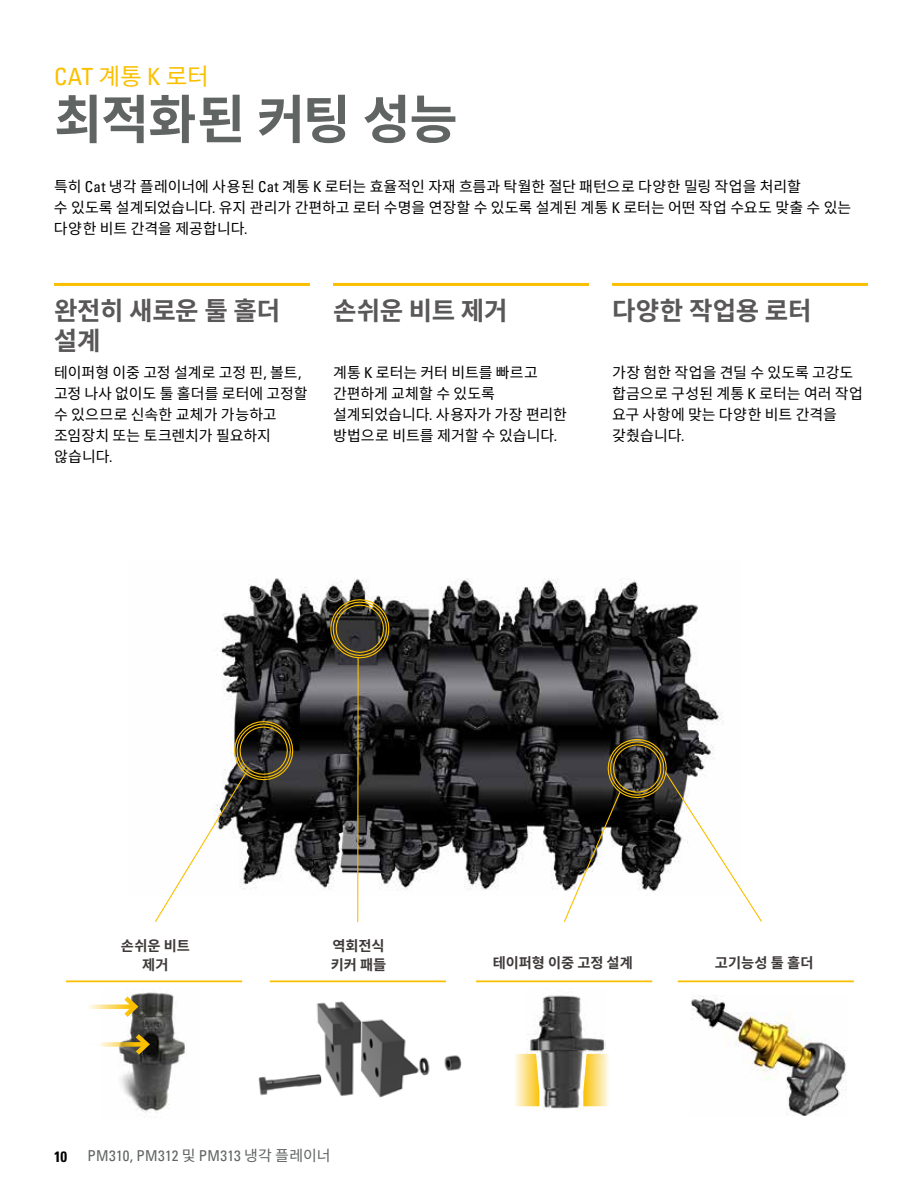
<style>
.page{position:relative;width:918px;height:1188px;background:#fff}
.page>*{position:absolute;margin:0;border:0;box-sizing:border-box;transform-origin:0 0}
.t1{font:700 52.5px "Noto Sans CJ Kkr";letter-spacing:-.025em;color:#606463}
.t2{font:700 25.5px/30.6px "Noto Sans CJ Kkr";letter-spacing:-.01em;color:#595757}
.t3{font:condensed 23.7px "Univers";color:#fac000}
.t4{font:15px/21px "Noto Sans CJ Kkr";color:#000}
.t5{font:condensed 15px "Univers";letter-spacing:.025em;color:#606463}
.t6{font:700 condensed 15px "Univers";color:#000}
.t7{font:700 14.25px/19.2px "Noto Sans CJ Kkr";letter-spacing:-.005em;color:#3e3a39}
.s1{font-family:"Noto Sans CJ Kkr";font-stretch:normal}
.s2{font-family:"Univers";font-stretch:condensed}
</style>
<div class="page">
<img style="left:220px;top:578px;width:503px;height:312px">
<hr style="left:54px;top:283px;width:256px;height:3px;background:#fac000">
<hr style="left:333px;top:283px;width:256px;height:3px;background:#fac000">
<hr style="left:612px;top:283px;width:256px;height:3px;background:#fac000">
<svg style="left:325px;top:594px;width:69px;height:68px;background:#4f4832"></svg>
<hr style="left:357px;top:658px;width:2px;height:264px;background:#fac000">
<img style="left:258px;top:1001px;width:204px;height:97px">
<hr style="left:270px;top:980px;width:176px;height:2px;background:#fac000">
<img style="left:525px;top:995px;width:80px;height:115px">
<hr style="left:476px;top:980px;width:176px;height:2px;background:#fac000">
<svg style="left:583px;top:1054px;width:26px;height:52px"></svg>
<svg style="left:515px;top:1054px;width:24px;height:52px"></svg>
<img style="left:118px;top:992px;width:69px;height:126px">
<hr style="left:678px;top:980px;width:176px;height:2px;background:#fac000">
<img style="left:691px;top:995px;width:156px;height:121px">
<hr style="left:66px;top:980px;width:176px;height:2px;background:#fac000">
<svg style="left:563px;top:734px;width:199px;height:188px"></svg>
<svg style="left:155px;top:716px;width:143px;height:206px"></svg>
<svg style="left:88px;top:1004px;width:32px;height:5px"></svg>
<svg style="left:120px;top:995px;width:20px;height:23px"></svg>
<svg style="left:100px;top:1042px;width:31px;height:5px"></svg>
<svg style="left:131px;top:1033px;width:20px;height:23px"></svg>
<h3 class="t3" style="left:54px;top:61px;width:157px">CAT <span class="s1">계통</span> K <span class="s1">로터</span></h3>
<h1 class="t1" style="left:54px;top:90px;width:405px">최적화된 커팅 성능</h1>
<p class="t4" style="left:54px;top:177px;width:799px">특히 <span class="s2">Cat</span> 냉각 플레이너에 사용된 <span class="s2">Cat</span> 계통 <span class="s2">K</span> 로터는 효율적인 자재 흐름과 탁월한 절단 패턴으로 다양한 밀링 작업을 처리할<br>수 있도록 설계되었습니다<span class="s2">.</span> 유지 관리가 간편하고 로터 수명을 연장할 수 있도록 설계된 계통 <span class="s2">K</span> 로터는 어떤 작업 수요도 맞출 수 있는 다양한 비트 간격을 제공합니다<span class="s2">.</span></p>
<h2 class="t2" style="left:54px;top:296px;width:228px">완전히 새로운 툴 홀더 설계</h2>
<p class="t4" style="left:54px;top:363px;width:255px">테이퍼형 이중 고정 설계로 고정 핀<span class="s2">,</span> 볼트<span class="s2">, </span>고정 나사 없이도 툴 홀더를 로터에 고정할 수 있으므로 신속한 교체가 가능하고 조임장치 또는 토크렌치가 필요하지 않습니다<span class="s2">.</span></p>
<h2 class="t2" style="left:333px;top:296px;width:176px">손쉬운 비트 제거</h2>
<p class="t4" style="left:333px;top:363px;width:236px">계통 <span class="s2">K</span> 로터는 커터 비트를 빠르고 간편하게 교체할 수 있도록 설계되었습니다<span class="s2">.</span> 사용자가 가장 편리한 방법으로 비트를 제거할 수 있습니다<span class="s2">.</span></p>
<h2 class="t2" style="left:612px;top:296px;width:201px">다양한 작업용 로터</h2>
<p class="t4" style="left:612px;top:363px;width:252px">가장 험한 작업을 견딜 수 있도록 고강도 합금으로 구성된 계통 <span class="s2">K</span> 로터는 여러 작업 요구 사항에 맞는 다양한 비트 간격을 갖췄습니다<span class="s2">.</span></p>
<p class="t7" style="left:121px;top:936px;width:70px;text-align:center">손쉬운 비트 제거</p>
<p class="t7" style="left:331px;top:937px;width:57px">역회전식 키커 패들</p>
<p class="t7" style="left:493px;top:954px;width:141px">테이퍼형 이중 고정 설계</p>
<p class="t7" style="left:715px;top:954px;width:100px">고기능성 툴 홀더</p>
<p class="t6" style="left:54px;top:1147px;width:15px">10</p>
<p class="t5" style="left:87px;top:1146px;width:245px">PM310, PM312 <span class="s1">및</span> PM313 <span class="s1">냉각 플레이너</span></p>
</div>
